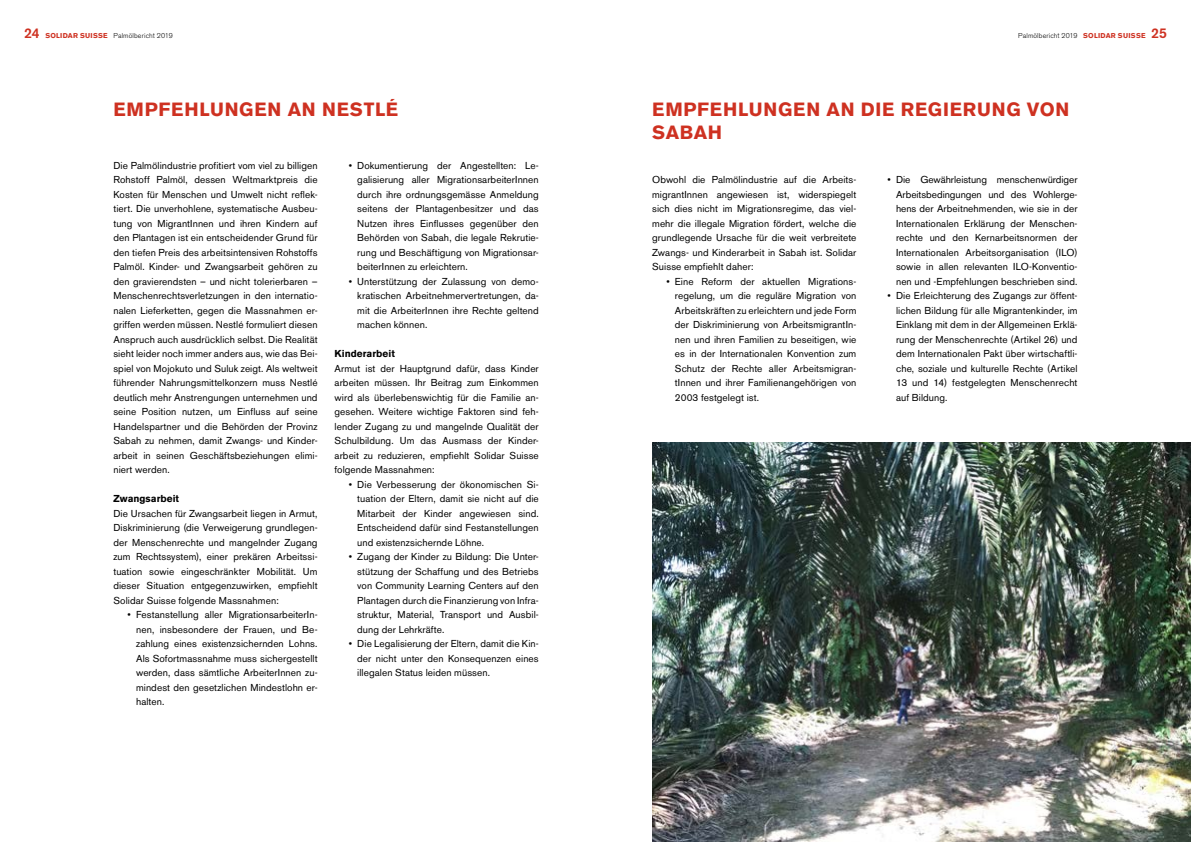
<style>
.page{position:relative;width:1191px;height:842px;background:#fff}
.page>*{position:absolute;margin:0;border:0;box-sizing:border-box;transform-origin:0 0}
.t1{font:700 19px/22.8px "Akzidenz Grotesk BE";letter-spacing:.04em;color:#ce3121}
.t2{font:10px/14.5px "Akzidenz Grotesk BE";letter-spacing:.01em;color:#000;text-align:justify}
.t3{font:700 10px "Akzidenz Grotesk BE";letter-spacing:.005em;color:#000}
.t4{font:300 7px "Akzidenz Grotesk BE";letter-spacing:.02em;color:#000}
.s1{font-weight:500;font-size:14px;color:#ce3121}
.s2{font-weight:700;color:#ce3121}
</style>
<div class="page">
<img style="left:652px;top:442px;width:539px;height:400px">
<p class="t4" style="left:24px;top:32px;width:150px"><span class="s1">24</span> <span class="s2">SOLIDAR SUISSE</span> Palmölbericht 2019</p>
<p class="t4" style="left:1018px;top:32px;width:150px">Palmölbericht 2019 <span class="s2">SOLIDAR SUISSE</span> <span class="s1">25</span></p>
<h1 class="t1" style="left:113px;top:98px;width:286px">EMPFEHLUNGEN AN NESTLÉ</h1>
<p class="t2" style="left:113px;top:158px;width:206px">Die Palmölindustrie profitiert vom viel zu billigen Rohstoff Palmöl, dessen Weltmarktpreis die Kosten für Menschen und Umwelt nicht reflek&shy;tiert. Die unverhohlene, systematische Ausbeu&shy;tung von MigrantInnen und ihren Kindern auf den Plantagen ist ein entscheidender Grund für den tiefen Preis des arbeitsintensiven Rohstoffs Palmöl. Kinder- und Zwangsarbeit gehören zu den gravierendsten – und nicht tolerierbaren – Menschenrechtsverletzungen in den internatio&shy;nalen Lieferketten, gegen die Massnahmen er&shy;griffen werden müssen. Nestlé formuliert diesen Anspruch auch ausdrücklich selbst. Die Realität sieht leider noch immer anders aus, wie das Bei&shy;spiel von Mojokuto und Suluk zeigt. Als weltweit führender Nahrungsmittelkonzern muss Nestlé deutlich mehr Anstrengungen unternehmen und seine Position nutzen, um Einfluss auf seine Handelspartner und die Behörden der Provinz Sabah zu nehmen, damit Zwangs- und Kinder&shy;arbeit in seinen Geschäftsbeziehungen elimi&shy;niert werden.</p>
<p class="t3" style="left:113px;top:493px;width:67px">Zwangsarbeit</p>
<p class="t2" style="left:113px;top:506px;width:206px">Die Ursachen für Zwangsarbeit liegen in Armut, Diskriminierung (die Verweigerung grundlegen&shy;der Menschenrechte und mangelnder Zugang zum Rechtssystem), einer prekären Arbeitssi&shy;tuation sowie eingeschränkter Mobilität. Um dieser Situation entgegenzuwirken, empfiehlt Solidar Suisse folgende Massnahmen:</p>
<p class="t2" style="left:136px;top:608px;width:183px;text-indent:-8px">• Festanstellung aller MigrationsarbeiterIn&shy;nen, insbesondere der Frauen, und Be&shy;zahlung eines existenzsichernden Lohns.<br>Als Sofortmassnahme muss sichergestellt werden, dass sämtliche ArbeiterInnen zu&shy;mindest den gesetzlichen Mindestlohn er&shy;halten.</p>
<p class="t2" style="left:357px;top:158px;width:183px;text-indent:-8px">• Dokumentierung der Angestellten: Le&shy;galisierung aller MigrationsarbeiterInnen durch ihre ordnungsgemässe Anmeldung seitens der Plantagenbesitzer und das Nutzen ihres Einflusses gegenüber den Behörden von Sabah, die legale Rekrutie&shy;rung und Beschäftigung von Migrationsar&shy;beiterInnen zu erleichtern.</p>
<p class="t2" style="left:357px;top:274px;width:183px;text-indent:-8px">• Unterstützung der Zulassung von demo&shy;kratischen Arbeitnehmervertretungen, da&shy;mit die ArbeiterInnen ihre Rechte geltend machen können.</p>
<p class="t3" style="left:334px;top:348px;width:62px">Kinderarbeit</p>
<p class="t2" style="left:334px;top:361px;width:206px">Armut ist der Hauptgrund dafür, dass Kinder arbeiten müssen. Ihr Beitrag zum Einkommen wird als überlebenswichtig für die Familie an&shy;gesehen. Weitere wichtige Faktoren sind feh&shy;lender Zugang zu und mangelnde Qualität der Schulbildung. Um das Ausmass der Kinder&shy;arbeit zu reduzieren, empfiehlt Solidar Suisse folgende Massnahmen:</p>
<p class="t2" style="left:357px;top:477px;width:183px;text-indent:-8px">• Die Verbesserung der ökonomischen Si&shy;tuation der Eltern, damit sie nicht auf die Mitarbeit der Kinder angewiesen sind.<br>Entscheidend dafür sind Festanstellungen und existenzsichernde Löhne.</p>
<p class="t2" style="left:357px;top:550px;width:183px;text-indent:-8px">• Zugang der Kinder zu Bildung: Die Unter&shy;stützung der Schaffung und des Betriebs von Community Learning Centers auf den Plantagen durch die Finanzierung von Infra&shy;struktur, Material, Transport und Ausbil&shy;dung der Lehrkräfte.</p>
<p class="t2" style="left:357px;top:637px;width:183px;text-indent:-8px">• Die Legalisierung der Eltern, damit die Kin&shy;der nicht unter den Konsequenzen eines illegalen Status leiden müssen.</p>
<h1 class="t1" style="left:652px;top:98px;width:418px">EMPFEHLUNGEN AN DIE REGIERUNG VON<br>SABAH</h1>
<p class="t2" style="left:652px;top:173px;width:206px">Obwohl die Palmölindustrie auf die Arbeits&shy;migrantInnen angewiesen ist, widerspiegelt sich dies nicht im Migrationsregime, das viel&shy;mehr die illegale Migration fördert, welche die grundlegende Ursache für die weit verbreitete Zwangs- und Kinderarbeit in Sabah ist. Solidar Suisse empfiehlt daher:</p>
<p class="t2" style="left:675px;top:274px;width:183px;text-indent:-8px">• Eine Reform der aktuellen Migrations&shy;regelung, um die reguläre Migration von Arbeitskräften zu erleichtern und jede Form der Diskriminierung von ArbeitsmigrantIn&shy;nen und ihren Familien zu beseitigen, wie es in der Internationalen Konvention zum Schutz der Rechte aller Arbeitsmigran&shy;tInnen und ihrer Familienangehörigen von 2003 festgelegt ist.</p>
<p class="t2" style="left:896px;top:173px;width:183px;text-indent:-8px">• Die Gewährleistung menschenwürdiger Arbeitsbedingungen und des Wohlerge&shy;hens der Arbeitnehmenden, wie sie in der Internationalen Erklärung der Menschen&shy;rechte und den Kernarbeitsnormen der Internationalen Arbeitsorganisation (ILO) sowie in allen relevanten ILO-Konventio&shy;nen und -Empfehlungen beschrieben sind.</p>
<p class="t2" style="left:896px;top:289px;width:183px;text-indent:-8px">• Die Erleichterung des Zugangs zur öffent&shy;lichen Bildung für alle Migrantenkinder, im Einklang mit dem in der Allgemeinen Erklä&shy;rung der Menschenrechte (Artikel 26) und dem Internationalen Pakt über wirtschaftli&shy;che, soziale und kulturelle Rechte (Artikel 13 und 14) festgelegten Menschenrecht auf Bildung.</p>
</div>
